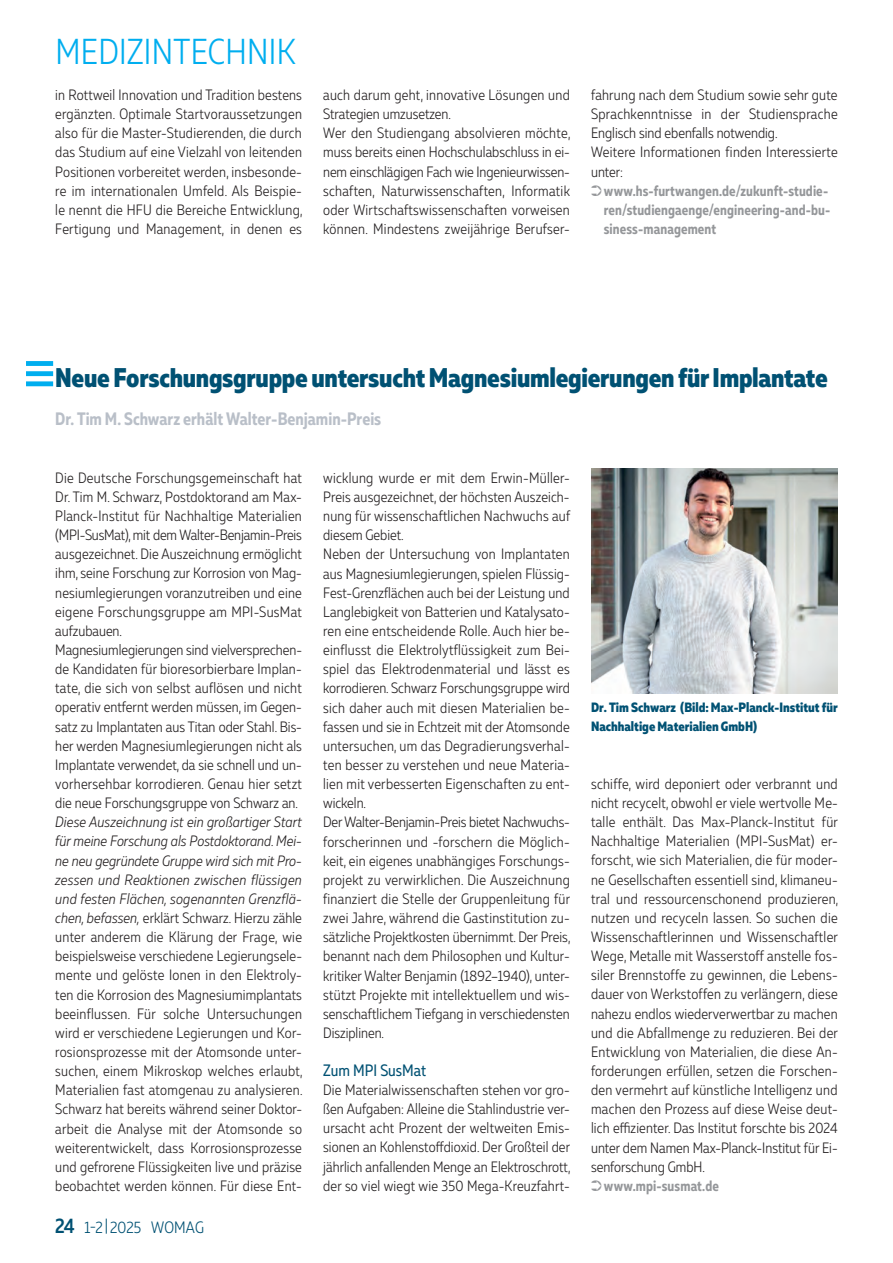
<style>
.page{position:relative;width:893px;height:1263px;background:#fff}
.page>*{position:absolute;margin:0;border:0;box-sizing:border-box;transform-origin:0 0}
.t1{font:300 36px "Muller Narrow";letter-spacing:.01em;color:#00aeef}
.t2{font:800 27px "Muller Narrow";letter-spacing:-.01em;color:#005173}
.t3{font:700 18px "Muller Narrow";color:#b9bfc8;scale:.96 1}
.t4{font:300 16.5px "Muller Narrow";letter-spacing:.01em;color:#005173}
.t5{font:16.5px "Muller Narrow";color:#005173}
.t6{font:300 15px/19.2px "Muller Narrow";letter-spacing:.015em;color:#231f20}
.t7{font:700 15px "Muller Narrow";letter-spacing:.01em;color:#95979a;scale:.94 1}
.t8{font:800 13.5px/19.2px "Muller Narrow";color:#005173}
.s1{font-style:italic}
.s2{font-weight:500;font-size:21px}
.s3{color:#95979a}
.s4{font-weight:700;color:#95979a}
</style>
<div class="page">
<div style="left:26px;top:361px;width:27px;height:5px;background:#00aeef"></div>
<div style="left:26px;top:381px;width:27px;height:5px;background:#00aeef"></div>
<div style="left:26px;top:371px;width:27px;height:5px;background:#00aeef"></div>
<img style="left:591px;top:468px;width:247px;height:225px">
<h1 class="t1" style="left:55px;top:30px;width:242px">MEDIZINTECHNIK</h1>
<p class="t6" style="left:55px;top:85px;width:249px;text-align:justify">in Rottweil Innovation und Tradition bestens ergänzten. Optimale Startvoraussetzungen also für die Master-Studierenden, die durch das Studium auf eine Vielzahl von leitenden Positionen vorbereitet werden, insbesonde&shy;re im internationalen Umfeld. Als Beispie&shy;le nennt die HFU die Bereiche Entwicklung, Fertigung und Management, in denen es</p>
<p class="t6" style="left:323px;top:85px;width:249px">auch darum geht, innovative Lösungen und Strategien umzusetzen.<br>Wer den Studiengang absolvieren möchte, muss bereits einen Hochschulabschluss in ei&shy;nem einschlägigen Fach wie Ingenieurwissen&shy;schaften, Naturwissenschaften, Informatik oder Wirtschaftswissenschaften vorweisen können. Mindestens zweijährige Berufser-</p>
<p class="t6" style="left:591px;top:85px;width:248px">fahrung nach dem Studium sowie sehr gute</p>
<p class="t6" style="left:591px;top:104px;width:248px">Sprachkenntnisse in der Studiensprache</p>
<p class="t6" style="left:591px;top:123px;width:188px">Englisch sind ebenfalls notwendig.</p>
<p class="t6" style="left:591px;top:143px;width:248px">Weitere Informationen finden Interessierte</p>
<p class="t6" style="left:591px;top:162px;width:34px">unter:</p>
<p class="t7" style="left:591px;top:181px;width:254px">➲www.hs-furtwangen.de/zukunft-studie-</p>
<p class="t7" style="left:604px;top:200px;width:243px">ren/studiengaenge/engineering-and-bu-</p>
<p class="t7" style="left:604px;top:219px;width:121px">siness-management</p>
<h2 class="t2" style="left:55px;top:360px;width:774px">Neue Forschungsgruppe untersucht Magnesiumlegierungen für Implantate</h2>
<p class="t3" style="left:55px;top:408px;width:341px">Dr. Tim M. Schwarz erhält Walter-Benjamin-Preis</p>
<p class="t6" style="left:55px;top:468px;width:248px">Die Deutsche Forschungsgemeinschaft hat Dr. Tim M. Schwarz, Postdoktorand am Max-Planck-Institut für Nachhaltige Materialien (MPI-SusMat), mit dem Walter-Benjamin-Preis ausgezeichnet. Die Auszeichnung ermöglicht ihm, seine Forschung zur Korrosion von Mag&shy;nesiumlegierungen voranzutreiben und eine eigene Forschungsgruppe am MPI-SusMat aufzubauen.<br>Magnesiumlegierungen sind vielversprechen&shy;de Kandidaten für bioresorbierbare Implan&shy;tate, die sich von selbst auflösen und nicht operativ entfernt werden müssen, im Gegen&shy;satz zu Implantaten aus Titan oder Stahl. Bis&shy;her werden Magnesiumlegierungen nicht als Implantate verwendet, da sie schnell und un&shy;vorhersehbar korrodieren. Genau hier setzt die neue Forschungsgruppe von Schwarz an.</p>
<p class="t6" style="left:55px;top:812px;width:249px;text-align:justify"><span class="s1">Diese Auszeichnung ist ein großartiger Start für meine Forschung als Postdoktorand. Mei&shy;ne neu gegründete Gruppe wird sich mit Pro&shy;zessen und Reaktionen zwischen flüssigen und festen Flächen, sogenannten Grenzflä&shy;chen, befassen,</span> erklärt Schwarz. Hierzu zähle unter anderem die Klärung der Frage, wie beispielsweise verschiedene Legierungsele&shy;mente und gelöste Ionen in den Elektroly&shy;ten die Korrosion des Magnesiumimplantats beeinflussen. Für solche Untersuchungen wird er verschiedene Legierungen und Kor&shy;rosionsprozesse mit der Atomsonde unter&shy;suchen, einem Mikroskop welches erlaubt, Materialien fast atomgenau zu analysieren.<br>Schwarz hat bereits während seiner Doktor&shy;arbeit die Analyse mit der Atomsonde so weiterentwickelt, dass Korrosionsprozesse und gefrorene Flüssigkeiten live und präzise beobachtet werden können. Für diese Ent-</p>
<p class="t4" style="left:55px;top:1217px;width:150px"><span class="s2">24</span> 1-2 | 2025 WOMAG</p>
<p class="t6" style="left:323px;top:468px;width:249px">wicklung wurde er mit dem Erwin-Müller-Preis ausgezeichnet, der höchsten Auszeich&shy;nung für wissenschaftlichen Nachwuchs auf diesem Gebiet.<br>Neben der Untersuchung von Implantaten aus Magnesiumlegierungen, spielen Flüssig-Fest-Grenzflächen auch bei der Leistung und Langlebigkeit von Batterien und Katalysato&shy;ren eine entscheidende Rolle. Auch hier be&shy;einflusst die Elektrolytflüssigkeit zum Bei&shy;spiel das Elektrodenmaterial und lässt es korrodieren. Schwarz Forschungsgruppe wird sich daher auch mit diesen Materialien be&shy;fassen und sie in Echtzeit mit der Atomsonde untersuchen, um das Degradierungsverhal&shy;ten besser zu verstehen und neue Materia&shy;lien mit verbesserten Eigenschaften zu ent&shy;wickeln.<br>Der Walter-Benjamin-Preis bietet Nachwuchs&shy;forscherinnen und -forschern die Möglich&shy;keit, ein eigenes unabhängiges Forschungs&shy;projekt zu verwirklichen. Die Auszeichnung finanziert die Stelle der Gruppenleitung für zwei Jahre, während die Gastinstitution zu&shy;sätzliche Projektkosten übernimmt. Der Preis, benannt nach dem Philosophen und Kultur&shy;kritiker Walter Benjamin (1892–1940), unter&shy;stützt Projekte mit intellektuellem und wis&shy;senschaftlichem Tiefgang in verschiedensten Disziplinen.</p>
<p class="t5" style="left:323px;top:1060px;width:104px">Zum MPI SusMat</p>
<p class="t6" style="left:323px;top:1080px;width:249px;text-align:justify">Die Materialwissenschaften stehen vor gro&shy;ßen Aufgaben: Alleine die Stahlindustrie ver&shy;ursacht acht Prozent der weltweiten Emis&shy;sionen an Kohlenstoffdioxid. Der Großteil der jährlich anfallenden Menge an Elektroschrott, der so viel wiegt wie 350 Mega-Kreuzfahrt-</p>
<p class="t8" style="left:591px;top:698px;width:248px">Dr. Tim Schwarz (Bild: Max-Planck-Institut für<br>Nachhaltige Materialien GmbH)</p>
<p class="t6" style="left:591px;top:774px;width:249px">schiffe, wird deponiert oder verbrannt und nicht recycelt, obwohl er viele wertvolle Me&shy;talle enthält. Das Max-Planck-Institut für Nachhaltige Materialien (MPI-SusMat) er&shy;forscht, wie sich Materialien, die für moder&shy;ne Gesellschaften essentiell sind, klimaneu&shy;tral und ressourcenschonend produzieren, nutzen und recyceln lassen. So suchen die Wissenschaftlerinnen und Wissenschaftler Wege, Metalle mit Wasserstoff anstelle fos&shy;siler Brennstoffe zu gewinnen, die Lebens&shy;dauer von Werkstoffen zu verlängern, diese nahezu endlos wiederverwertbar zu machen und die Abfallmenge zu reduzieren. Bei der Entwicklung von Materialien, die diese An&shy;forderungen erfüllen, setzen die Forschen&shy;den vermehrt auf künstliche Intelligenz und machen den Prozess auf diese Weise deut&shy;lich effizienter. Das Institut forschte bis 2024 unter dem Namen Max-Planck-Institut für Ei&shy;senforschung GmbH.<br><span class="s3">➲</span><span class="s4">www.mpi-susmat.de</span></p>
</div>
